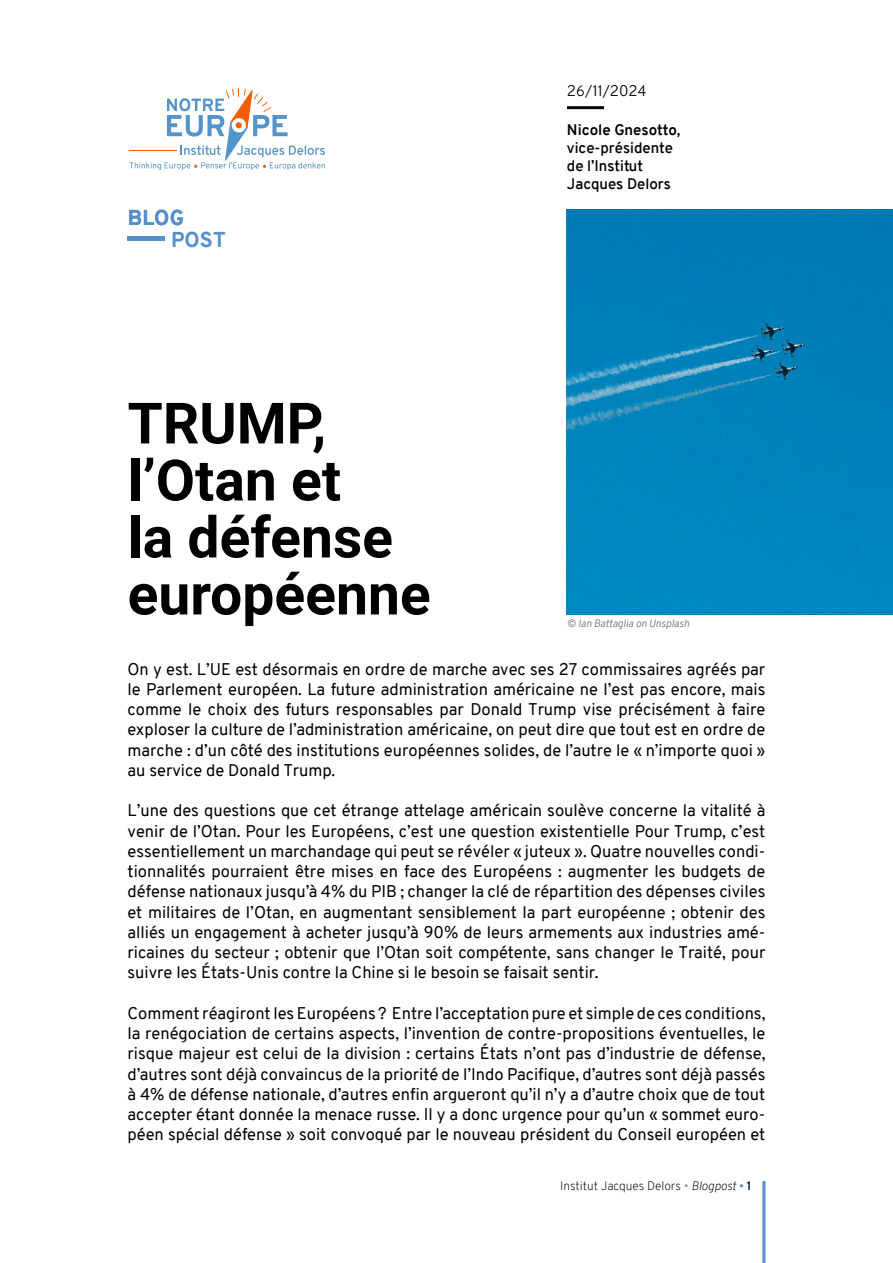
<style>
.page{position:relative;width:893px;height:1263px;background:#fff}
.page>*{position:absolute;margin:0;border:0;box-sizing:border-box;transform-origin:0 0}
.t1{font:700 57px/57px "Roboto";color:#000}
.t2{font:800 21px/22.2px "Overpass";letter-spacing:.01em;color:#5690cb}
.t3{font:16.5px/20.2px "Overpass";color:#000;text-align:justify}
.t4{font:600 15px/18px "Overpass";color:#000}
.t5{font:700 15px "Overpass";color:#000}
.t6{font:300 15px "Overpass";color:#000}
.t7{font:200 12px "Overpass";color:#000}
.t8{font:italic 300 10.5px "Overpass";letter-spacing:-.01em;color:#6f6f6e}
.s1{color:#5690cb}
.s2{font-style:italic}
.s3{font-weight:300;color:#5690cb}
.s4{font-weight:600}
</style>
<div class="page">
<hr style="left:762px;top:1181px;width:3px;height:82px;background:#5690cb">
<div style="left:128px;top:236px;width:37px;height:5px;background:#5690cb"></div>
<img style="left:567px;top:210px;width:326px;height:404px">
<hr style="left:567px;top:106px;width:37px;height:3px;background:#000">
<svg style="left:130px;top:88px;width:195px;height:82px"></svg>
<hr style="left:130px;top:150px;width:47px;height:1px;background:#f25d00">
<p class="t2" style="left:171px;top:206px;width:56px;text-indent:-43px">BLOG<br>POST</p>
<h1 class="t1" style="left:128px;top:393px;width:305px">TRUMP, l’Otan et<br>la défense européenne</h1>
<p class="t6" style="left:567px;top:80px;width:81px">26/11/2024</p>
<p class="t5" style="left:567px;top:119px;width:115px">Nicole Gnesotto,</p>
<p class="t4" style="left:567px;top:139px;width:107px">vice-présidente de l’Institut<br>Jacques Delors</p>
<p class="t8" style="left:567px;top:615px;width:124px">© Ian Battaglia on Unsplash</p>
<p class="t3" style="left:128px;top:659px;width:639px">On y est. L’UE est désormais en ordre de marche avec ses 27 commissaires agréés par le Parlement européen. La future administration américaine ne l’est pas encore, mais comme le choix des futurs responsables par Donald Trump vise précisément à faire exploser la culture de l’administration américaine, on peut dire que tout est en ordre de marche : d’un côté des institutions européennes solides, de l’autre le « n’importe quoi » au service de Donald Trump.</p>
<p class="t3" style="left:128px;top:800px;width:639px">L’une des questions que cet étrange attelage américain soulève concerne la vitalité à venir de l’Otan. Pour les Européens, c’est une question existentielle Pour Trump, c’est essentiellement un marchandage qui peut se révéler « juteux ». Quatre nouvelles condi&shy;tionnalités pourraient être mises en face des Européens : augmenter les budgets de défense nationaux jusqu’à 4% du PIB ; changer la clé de répartition des dépenses civiles et militaires de l’Otan, en augmentant sensiblement la part européenne ; obtenir des alliés un engagement à acheter jusqu’à 90% de leurs armements aux industries amé&shy;ricaines du secteur ; obtenir que l’Otan soit compétente, sans changer le Traité, pour suivre les États-Unis contre la Chine si le besoin se faisait sentir.</p>
<p class="t3" style="left:128px;top:1003px;width:639px">Comment réagiront les Européens ? Entre l’acceptation pure et simple de ces conditions, la renégociation de certains aspects, l’invention de contre-propositions éventuelles, le risque majeur est celui de la division : certains États n’ont pas d’industrie de défense, d’autres sont déjà convaincus de la priorité de l’Indo Pacifique, d’autres sont déjà passés à 4% de défense nationale, d’autres enfin argueront qu’il n’y a d’autre choix que de tout accepter étant donnée la menace russe. Il y a donc urgence pour qu’un « sommet euro&shy;péen spécial défense » soit convoqué par le nouveau président du Conseil européen et</p>
<p class="t7" style="left:560px;top:1177px;width:193px">Institut Jacques Delors <span class="s1">•</span> <span class="s2">Blogpost</span> <span class="s3">•</span> <span class="s4">1</span></p>
</div>
